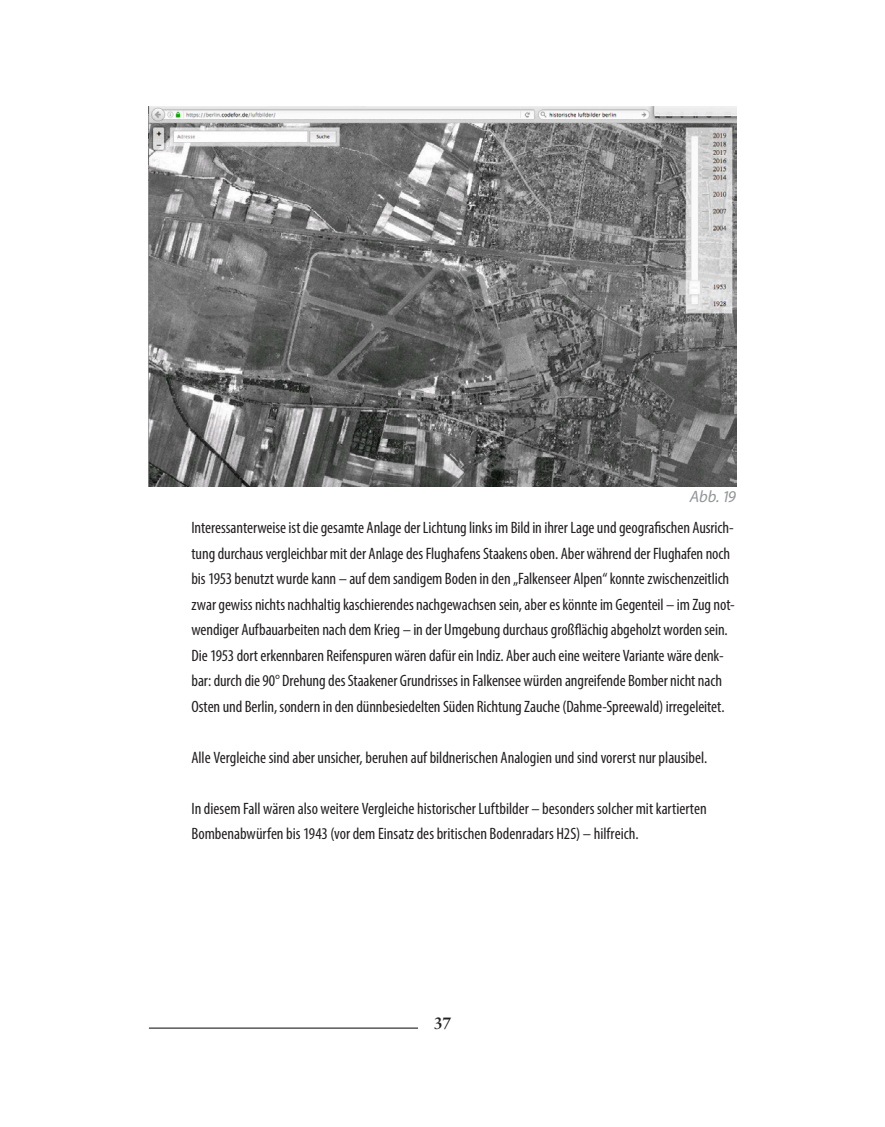
<style>
.page{position:relative;width:885px;height:1127px;background:#fff}
.page>*{position:absolute;margin:0;border:0;box-sizing:border-box;transform-origin:0 0}
.t1{font:condensed 16.5px/25.5px "Myriad Pro";letter-spacing:-.005em;color:#231f20}
.t2{font:italic 16.5px "Myriad Pro";color:#939598}
.t3{font:700 16.5px "Sabon";color:#231f20}
</style>
<div class="page">
<hr style="left:149px;top:1027px;width:269px;height:1px;background:#231f20">
<img style="left:149px;top:106px;width:587px;height:380px">
<p class="t2" style="left:689px;top:486px;width:48px">Abb. 19</p>
<p class="t1" style="left:191px;top:515px;width:545px">Interessanterweise ist die gesamte Anlage der Lichtung links im Bild in ihrer Lage und geografischen Ausrich&shy;tung durchaus vergleichbar mit der Anlage des Flughafens Staakens oben. Aber während der Flughafen noch bis 1953 benutzt wurde kann – auf dem sandigem Boden in den „Falkenseer Alpen“ konnte zwischenzeitlich zwar gewiss nichts nachhaltig kaschierendes nachgewachsen sein, aber es könnte im Gegenteil – im Zug not&shy;wendiger Aufbauarbeiten nach dem Krieg – in der Umgebung durchaus großflächig abgeholzt worden sein.<br>Die 1953 dort erkennbaren Reifenspuren wären dafür ein Indiz. Aber auch eine weitere Variante wäre denk&shy;bar: durch die 90° Drehung des Staakener Grundrisses in Falkensee würden angreifende Bomber nicht nach Osten und Berlin, sondern in den dünnbesiedelten Süden Richtung Zauche (Dahme-Spreewald) irregeleitet.</p>
<p class="t1" style="left:191px;top:744px;width:517px">Alle Vergleiche sind aber unsicher, beruhen auf bildnerischen Analogien und sind vorerst nur plausibel.</p>
<p class="t1" style="left:191px;top:795px;width:516px">In diesem Fall wären also weitere Vergleiche historischer Luftbilder – besonders solcher mit kartierten<br>Bombenabwürfen bis 1943 (vor dem Einsatz des britischen Bodenradars H2S) – hilfreich.</p>
<p class="t3" style="left:433px;top:1013px;width:19px">37</p>
</div>
